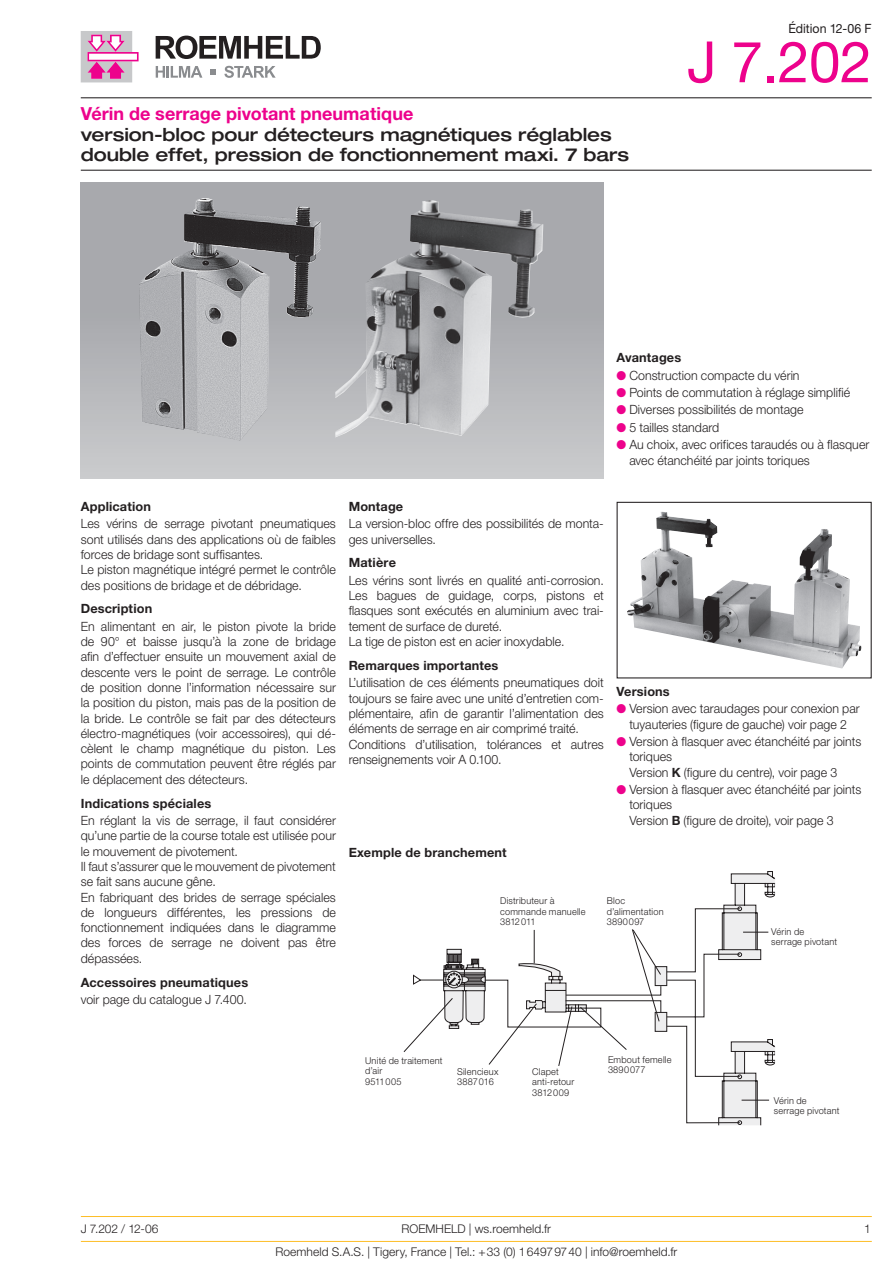
<style>
.page{position:relative;width:893px;height:1263px;background:#fff}
.page>*{position:absolute;margin:0;border:0;box-sizing:border-box;transform-origin:0 0}
.t1{font:57px "Helvetica Neue LT Pro";color:#ed028c}
.t2{font:500 expanded 18px/20.2px "Helvetica Neue LT Pro";letter-spacing:-.005em;color:#231f20}
.t3{font:700 18px "Helvetica Neue LT Pro";letter-spacing:.005em;color:#ed028c}
.t4{font:300 12.75px/15.3px "Helvetica Neue LT Pro";letter-spacing:.005em;color:#231f20}
.t5{font:700 12.75px "Helvetica Neue LT Pro";letter-spacing:.01em;color:#231f20}
.t6{font:12.75px "Helvetica Neue LT Pro";color:#231f20}
.t7{font:300 12px "Helvetica Neue LT Pro";letter-spacing:.005em;color:#231f20}
.t8{font:300 9.45px/10.5px "Helvetica Neue LT Pro";letter-spacing:.02em;color:#231f20}
.s1{color:#ed028c}
.s2{font-weight:700}
</style>
<div class="page">
<hr style="left:81px;top:170px;width:791px;height:1px;background:#231f20">
<hr style="left:81px;top:97px;width:791px;height:1px;background:#231f20">
<svg style="left:156px;top:36px;width:165px;height:23px"></svg>
<svg style="left:156px;top:66px;width:46px;height:12px"></svg>
<svg style="left:224px;top:66px;width:52px;height:12px"></svg>
<svg style="left:210px;top:69px;width:6px;height:6px"></svg>
<svg style="left:81px;top:31px;width:58px;height:51px"></svg>
<svg style="left:661px;top:908px;width:80px;height:215px"></svg>
<div style="left:81px;top:183px;width:523px;height:295px;background:linear-gradient(to bottom,#9fa0a5,#c4c5c7)"></div>
<img style="left:139px;top:198px;width:182px;height:243px">
<img style="left:335px;top:200px;width:208px;height:237px">
<img style="left:627px;top:512px;width:234px;height:156px">
<div style="left:617px;top:502px;width:255px;height:176px;border:1px solid #231f20"></div>
<hr style="left:81px;top:1241px;width:791px;height:1px;background:#fdbd26">
<hr style="left:81px;top:1216px;width:791px;height:1px;background:#fdbd26">
<svg style="left:403px;top:929px;width:258px;height:137px"></svg>
<svg style="left:718px;top:871px;width:57px;height:89px"></svg>
<svg style="left:718px;top:1039px;width:57px;height:87px"></svg>
<p class="t6" style="left:788px;top:20px;width:85px">Édition 12-06 F</p>
<h2 class="t3" style="left:81px;top:103px;width:334px">Vérin de serrage pivotant pneumatique</h2>
<h2 class="t2" style="left:81px;top:123px;width:550px">version-bloc pour détecteurs magnétiques réglables double effet, pression de fonctionnement maxi. 7 bars</h2>
<h1 class="t1" style="left:687px;top:27px;width:186px">J 7.202</h1>
<p class="t5" style="left:617px;top:350px;width:66px">Avantages</p>
<p class="t4" style="left:617px;top:367px;width:184px"><span class="s1">●</span> Construction compacte du vérin</p>
<p class="t4" style="left:617px;top:384px;width:235px"><span class="s1">●</span> Points de commutation à réglage simplifié</p>
<p class="t4" style="left:617px;top:402px;width:188px"><span class="s1">●</span> Diverses possibilités de montage</p>
<p class="t4" style="left:617px;top:419px;width:104px"><span class="s1">●</span> 5 tailles standard</p>
<p class="t4" style="left:629px;top:437px;width:242px;text-indent:-13px"><span class="s1">●</span> Au choix, avec orifices taraudés ou à flasquer avec étanchéité par joints toriques</p>
<p class="t5" style="left:81px;top:498px;width:72px">Application</p>
<p class="t4" style="left:81px;top:516px;width:257px">Les vérins de serrage pivotant pneumatiques sont utilisés dans des applications où de faibles forces de bridage sont suffisantes.<br>Le piston magnétique intégré permet le contrôle des positions de bridage et de débridage.</p>
<p class="t5" style="left:81px;top:601px;width:73px">Description</p>
<p class="t4" style="left:81px;top:618px;width:257px;text-align:justify">En alimentant en air, le piston pivote la bride de 90° et baisse jusqu’à la zone de bridage afin d’effectuer ensuite un mouvement axial de descente vers le point de serrage. Le contrôle de position donne l’information nécessaire sur la position du piston, mais pas de la position de la bride. Le contrôle se fait par des détecteurs électro-magnétiques (voir accessoires), qui dé&shy;cèlent le champ magnétique du piston. Les points de commutation peuvent être réglés par le déplacement des détecteurs.</p>
<p class="t5" style="left:81px;top:795px;width:132px">Indications spéciales</p>
<p class="t4" style="left:81px;top:812px;width:257px">En réglant la vis de serrage, il faut considérer qu’une partie de la course totale est utilisée pour le mouvement de pivotement.<br>Il faut s’assurer que le mouvement de pivotement se fait sans aucune gêne.<br>En fabriquant des brides de serrage spéciales de longueurs différentes, les pressions de fonctionnement indiquées dans le diagramme des forces de serrage ne doivent pas être dépassées.</p>
<p class="t5" style="left:81px;top:974px;width:169px">Accessoires pneumatiques</p>
<p class="t4" style="left:81px;top:991px;width:168px">voir page du catalogue J 7.400.</p>
<p class="t5" style="left:349px;top:498px;width:56px">Montage</p>
<p class="t4" style="left:349px;top:516px;width:257px">La version-bloc offre des possibilités de monta&shy;ges universelles.</p>
<p class="t5" style="left:349px;top:555px;width:49px">Matière</p>
<p class="t4" style="left:349px;top:572px;width:257px">Les vérins sont livrés en qualité anti-corrosion.<br>Les bagues de guidage, corps, pistons et flasques sont exécutés en aluminium avec trai&shy;tement de surface de dureté.<br>La tige de piston est en acier inoxydable.</p>
<p class="t5" style="left:349px;top:657px;width:151px">Remarques importantes</p>
<p class="t4" style="left:349px;top:675px;width:257px">L’utilisation de ces éléments pneumatiques doit toujours se faire avec une unité d’entretien com&shy;plémentaire, afin de garantir l’alimentation des éléments de serrage en air comprimé traité.<br>Conditions d’utilisation, tolérances et autres renseignements voir A 0.100.</p>
<p class="t5" style="left:349px;top:845px;width:160px">Exemple de branchement</p>
<p class="t5" style="left:617px;top:683px;width:55px">Versions</p>
<p class="t4" style="left:617px;top:701px;width:245px;text-align:center"><span class="s1">●</span> Version avec taraudages pour conexion par tuyauteries (figure de gauche) voir page 2</p>
<p class="t4" style="left:629px;top:734px;width:233px;text-indent:-13px"><span class="s1">●</span> Version à flasquer avec étanchéité par joints toriques<br>Version <span class="s2">K</span> (figure du centre), voir page 3</p>
<p class="t4" style="left:629px;top:782px;width:233px;text-indent:-13px"><span class="s1">●</span> Version à flasquer avec étanchéité par joints toriques<br>Version <span class="s2">B</span> (figure de droite), voir page 3</p>
<p class="t8" style="left:500px;top:895px;width:87px">Distributeur à commande manuelle<br>3812011</p>
<p class="t8" style="left:607px;top:895px;width:58px">Bloc d’alimentation<br>3890097</p>
<p class="t8" style="left:771px;top:926px;width:67px">Vérin de serrage pivotant</p>
<p class="t8" style="left:365px;top:1055px;width:79px">Unité de traitement d’air<br>9511005</p>
<p class="t8" style="left:457px;top:1066px;width:43px">Silencieux<br>3887016</p>
<p class="t8" style="left:532px;top:1066px;width:44px">Clapet anti-retour<br>3812009</p>
<p class="t8" style="left:608px;top:1054px;width:65px">Embout femelle<br>3890077</p>
<p class="t8" style="left:774px;top:1095px;width:67px">Vérin de serrage pivotant</p>
<p class="t7" style="left:81px;top:1221px;width:79px">J 7.202 / 12-06</p>
<p class="t7" style="left:402px;top:1221px;width:151px">ROEMHELD | ws.roemheld.fr</p>
<p class="t7" style="left:864px;top:1221px;width:8px">1</p>
<p class="t7" style="left:275px;top:1244px;width:403px">Roemheld S.A.S. | Tigery, France | Tel.: +33 (0) 164979740 | info@roemheld.fr</p>
</div>
